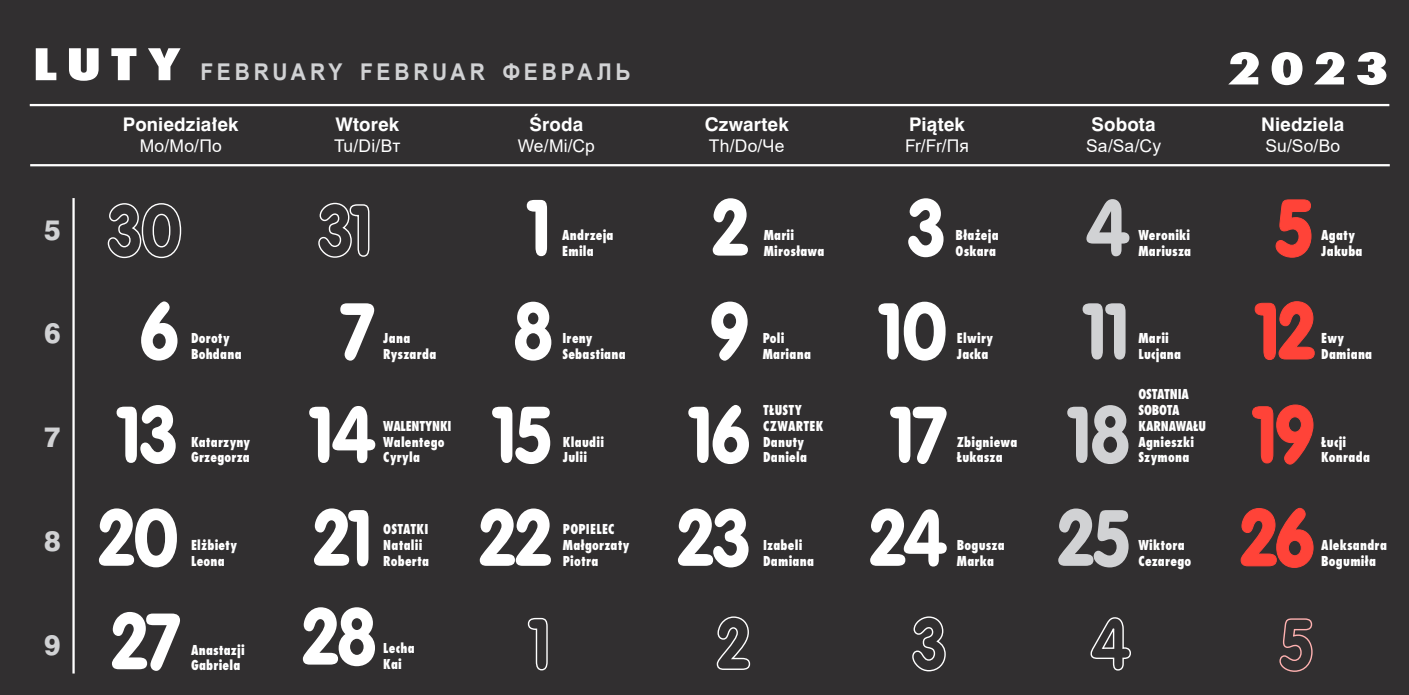
<style>
.page{position:relative;width:1409px;height:695px;background:#fff}
.page>*{position:absolute;margin:0;border:0;box-sizing:border-box;transform-origin:0 0}
.t1{font:77px/103.2px "VAG Rounded PL";letter-spacing:-.035em;color:#fff;text-align:center;scale:.9 1}
.t2{font:77px "VAG Rounded PL";color:#ff4338;scale:.9 1}
.t3{font:77px "VAG Rounded PL";color:#d1d2d4;scale:.9 1}
.t4{font:800 42.35px "Fujiyama";color:#fff;scale:1.36 1}
.t5{font:26.25px "Swis 721 Hv PL";color:#d1d2d4}
.t6{font:700 23.1px "Arial";letter-spacing:.18em;color:#d1d2d4;scale:.91 1}
.t7{font:17.5px "Arial";letter-spacing:.005em;color:#fff}
.t8{font:700 17.5px "Swis 721 PL";letter-spacing:.005em;color:#fff}
.t9{font:800 13.3px/15.8px "Fujiyama";letter-spacing:.02em;color:#fff;scale:.92 1}
.t10{font:800 13.3px/15.8px "Fujiyama";letter-spacing:-.01em;color:#fff;scale:.92 1}
.s1{font-family:"Fujiyama";font-weight:800;font-size:42.35px;color:#fff}
</style>
<div class="page">
<div style="left:0;top:0;width:1409px;height:694px;background:#312f30"></div>
<svg style="left:318px;top:202px;width:52px;height:56px"></svg>
<svg style="left:1275px;top:199px;width:37px;height:59px"></svg>
<svg style="left:1090px;top:617px;width:41px;height:54px"></svg>
<svg style="left:716px;top:616px;width:35px;height:54px"></svg>
<svg style="left:527px;top:617px;width:21px;height:54px"></svg>
<svg style="left:912px;top:616px;width:34px;height:56px"></svg>
<svg style="left:1240px;top:507px;width:74px;height:61px"></svg>
<svg style="left:1252px;top:404px;width:62px;height:61px"></svg>
<svg style="left:1254px;top:301px;width:61px;height:59px"></svg>
<svg style="left:1279px;top:618px;width:34px;height:54px"></svg>
<svg style="left:107px;top:203px;width:75px;height:56px"></svg>
<hr style="left:30px;top:104px;width:1359px;height:2px;background:#fff">
<hr style="left:30px;top:164px;width:1360px;height:2px;background:#fff">
<hr style="left:72px;top:198px;width:3px;height:475px;background:#fff">
<h3 class="t6" style="left:32px;top:56px;width:659px"><span class="s1">LUTY</span> FEBRUARY FEBRUAR ФΕBРАЛЬ</h3>
<h2 class="t4" style="left:1226px;top:40px;width:121px">2023</h2>
<h3 class="t8" style="left:123px;top:113px;width:117px">Poniedziałek</h3>
<h3 class="t7" style="left:140px;top:134px;width:83px">Mo/Mo/Пo</h3>
<h3 class="t8" style="left:529px;top:113px;width:55px">Środa</h3>
<h3 class="t7" style="left:518px;top:134px;width:79px">We/Mi/Ср</h3>
<h3 class="t8" style="left:1091px;top:113px;width:66px">Sobota</h3>
<h3 class="t7" style="left:1086px;top:134px;width:77px">Sa/Sa/Сy</h3>
<h3 class="t8" style="left:705px;top:113px;width:86px">Czwartek</h3>
<h3 class="t7" style="left:709px;top:134px;width:77px">Th/Do/Че</h3>
<h3 class="t8" style="left:335px;top:113px;width:65px">Wtorek</h3>
<h3 class="t7" style="left:334px;top:134px;width:68px">Tu/Di/Вт</h3>
<h3 class="t8" style="left:909px;top:113px;width:57px">Piątek</h3>
<h3 class="t7" style="left:905px;top:134px;width:65px">Fr/Fr/Πя</h3>
<h3 class="t8" style="left:1261px;top:113px;width:85px">Niedziela</h3>
<h3 class="t7" style="left:1265px;top:134px;width:76px">Su/So/Bo</h3>
<h3 class="t5" style="left:44px;top:213px;width:18px">5</h3>
<h3 class="t5" style="left:44px;top:316px;width:18px">6</h3>
<h3 class="t5" style="left:44px;top:420px;width:18px">7</h3>
<h3 class="t5" style="left:44px;top:523px;width:18px">8</h3>
<h3 class="t5" style="left:44px;top:627px;width:18px">9</h3>
<h1 class="t1" style="left:140px;top:278px;width:45px">6</h1>
<h1 class="t1" style="left:310px;top:278px;width:75px">7<br>14<br>21</h1>
<p class="t9" style="left:191px;top:330px;width:57px">Doroty<br>Bohdana</p>
<h1 class="t1" style="left:117px;top:381px;width:69px">13</h1>
<p class="t9" style="left:191px;top:433px;width:66px">Katarzyny<br>Grzegorza</p>
<h1 class="t1" style="left:99px;top:484px;width:91px">20</h1>
<p class="t9" style="left:191px;top:537px;width:52px">Elżbiety<br>Leona</p>
<p class="t9" style="left:383px;top:330px;width:59px">Jana<br>Ryszarda</p>
<p class="t9" style="left:383px;top:417px;width:76px">WALENTYNKI<br>Walentego<br>Cyryla</p>
<p class="t9" style="left:383px;top:521px;width:51px">OSTATKI<br>Natalii<br>Roberta</p>
<h1 class="t1" style="left:112px;top:588px;width:78px">27</h1>
<h1 class="t1" style="left:303px;top:583px;width:83px">28</h1>
<p class="t9" style="left:191px;top:641px;width:60px">Anastazji<br>Gabriela</p>
<p class="t9" style="left:383px;top:640px;width:36px">Lecha<br>Kai</p>
<h1 class="t1" style="left:528px;top:174px;width:30px">1</h1>
<p class="t9" style="left:562px;top:227px;width:57px">Andrzeja<br>Emila</p>
<h1 class="t1" style="left:514px;top:278px;width:44px">8</h1>
<p class="t9" style="left:562px;top:330px;width:70px">Ireny<br>Sebastiana</p>
<h1 class="t1" style="left:493px;top:381px;width:67px">15</h1>
<p class="t9" style="left:563px;top:433px;width:46px">Klaudii<br>Julii</p>
<h1 class="t1" style="left:479px;top:484px;width:82px">22</h1>
<p class="t9" style="left:563px;top:521px;width:74px">POPIELEC<br>Małgorzaty<br>Piotra</p>
<h1 class="t1" style="left:712px;top:174px;width:42px">2</h1>
<p class="t9" style="left:764px;top:227px;width:68px">Marii<br>Mirosława</p>
<h1 class="t1" style="left:710px;top:278px;width:45px">9</h1>
<p class="t9" style="left:763px;top:330px;width:54px">Poli<br>Mariana</p>
<h1 class="t1" style="left:689px;top:381px;width:70px">16</h1>
<p class="t9" style="left:763px;top:402px;width:67px">TŁUSTY<br>CZWARTEK<br>Danuty<br>Daniela</p>
<h1 class="t1" style="left:678px;top:484px;width:83px">23</h1>
<p class="t9" style="left:763px;top:537px;width:57px">Izabeli<br>Damiana</p>
<h1 class="t1" style="left:908px;top:174px;width:44px">3</h1>
<h1 class="t3" style="left:1086px;top:178px;width:50px">4</h1>
<p class="t9" style="left:956px;top:227px;width:48px">Błażeja<br>Oskara</p>
<p class="t9" style="left:1138px;top:227px;width:59px">Weroniki<br>Mariusza</p>
<h1 class="t1" style="left:879px;top:278px;width:77px">10</h1>
<p class="t9" style="left:957px;top:330px;width:41px">Elwiry<br>Jacka</p>
<h1 class="t1" style="left:891px;top:381px;width:63px">17</h1>
<p class="t9" style="left:957px;top:433px;width:67px">Zbigniewa<br>Łukasza</p>
<h1 class="t3" style="left:1083px;top:281px;width:55px">11</h1>
<h1 class="t3" style="left:1068px;top:385px;width:70px">18</h1>
<p class="t9" style="left:1138px;top:330px;width:48px">Marii<br>Lucjana</p>
<p class="t10" style="left:1138px;top:386px;width:75px">OSTATNIA<br>SOBOTA<br>KARNAWAŁU<br>Agnieszki<br>Szymona</p>
<h1 class="t2" style="left:1277px;top:178px;width:42px">5</h1>
<p class="t9" style="left:1321px;top:227px;width:46px">Agaty<br>Jakuba</p>
<h1 class="t2" style="left:1256px;top:281px;width:68px">12</h1>
<p class="t9" style="left:1321px;top:330px;width:57px">Ewy<br>Damiana</p>
<h1 class="t2" style="left:1253px;top:385px;width:69px">19</h1>
<p class="t9" style="left:1321px;top:433px;width:54px">Łucji<br>Konrada</p>
<h1 class="t1" style="left:870px;top:484px;width:88px">24</h1>
<h1 class="t2" style="left:1241px;top:488px;width:84px">26</h1>
<h1 class="t3" style="left:1058px;top:488px;width:82px">25</h1>
<p class="t9" style="left:1138px;top:537px;width:59px">Wiktora<br>Cezarego</p>
<p class="t9" style="left:957px;top:537px;width:53px">Bogusza<br>Marka</p>
<p class="t9" style="left:1321px;top:537px;width:73px">Aleksandra<br>Bogumiła</p>
</div>
